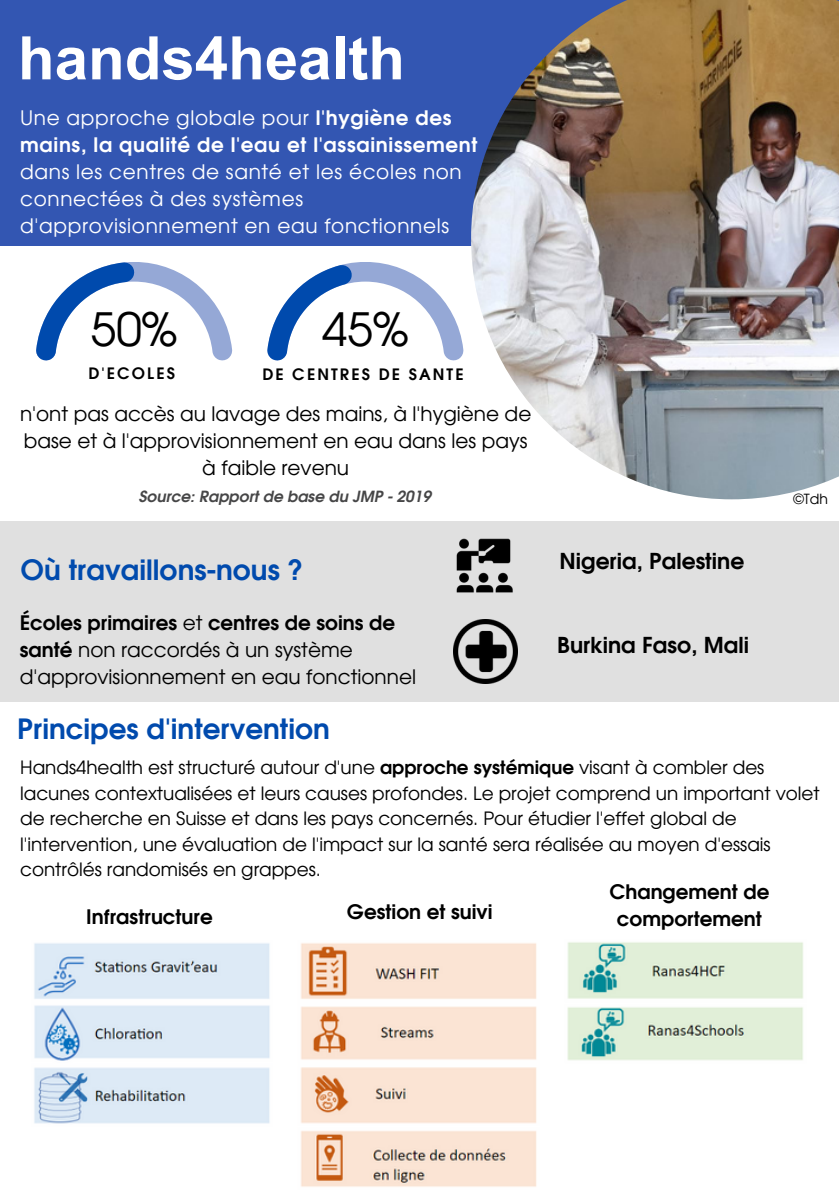
<style>
.page{position:relative;width:839px;height:1191px;background:#fff}
.page>*{position:absolute;margin:0;border:0;box-sizing:border-box;transform-origin:0 0}
.t1{font:700 60px "Arial MT Pro";color:#fff}
.t2{font:46px "Evolventa";color:#000}
.t3{font:700 28px "Evolventa";color:#004aad}
.t4{font:700 22px "Evolventa";color:#000}
.t5{font:20px/27px "Evolventa";color:#000;text-align:center}
.t6{font:20px/27px "Evolventa";letter-spacing:.035em;color:#fff}
.t7{font:700 20px/27px "Evolventa";color:#000;text-align:center}
.t8{font:18.4px/25.4px "Evolventa";color:#000}
.t9{font:700 15.8px "Evolventa";letter-spacing:.135em;color:#000}
.t10{font:italic 700 15.4px "Evolventa";color:#464647}
.t11{font:14px "Evolventa";color:#000}
.s1{font-weight:700}
</style>
<div class="page">
<div style="left:0;top:0;width:838px;height:246px;background:#3356b2"></div>
<img style="left:471px;top:0;width:367px;height:499px">
<div style="left:0;top:521px;width:838px;height:181px;background:#e0e0e0"></div>
<svg style="left:36px;top:262px;width:196px;height:98px"></svg>
<svg style="left:267px;top:262px;width:196px;height:98px"></svg>
<img style="left:453px;top:619px;width:64px;height:65px">
<img style="left:456px;top:538px;width:57px;height:55px">
<img style="left:34px;top:942px;width:769px;height:245px">
<p class="t1" style="left:18px;top:36px;width:388px">hands4health</p>
<p class="t6" style="left:20px;top:106px;width:459px">Une approche globale pour <span class="s1">l'hygiène des mains, la qualité de l'eau et l'assainissement </span>dans les centres de santé et les écoles non connectées à des systèmes d'approvisionnement en eau fonctionnels</p>
<p class="t2" style="left:91px;top:310px;width:88px">50%</p>
<p class="t2" style="left:322px;top:310px;width:88px">45%</p>
<p class="t9" style="left:88px;top:366px;width:88px">D'ECOLES</p>
<p class="t9" style="left:262px;top:367px;width:203px">DE CENTRES DE SANTE</p>
<p class="t5" style="left:20px;top:402px;width:512px">n'ont pas accès au lavage des mains, à l'hygiène de base et à l'approvisionnement en eau dans les pays à faible revenu</p>
<p class="t10" style="left:138px;top:490px;width:294px">Source: Rapport de base du JMP - 2019</p>
<p class="t3" style="left:21px;top:557px;width:283px">Où travaillons-nous ?</p>
<p class="t4" style="left:559px;top:551px;width:186px">Nigeria, Palestine</p>
<p class="t5" style="left:20px;top:610px;width:397px;text-align:left"><span class="s1">Écoles primaires</span> et <span class="s1">centres de soins de santé</span> non raccordés à un système d'approvisionnement en eau fonctionnel</p>
<p class="t3" style="left:17px;top:716px;width:314px">Principes d'intervention</p>
<p class="t4" style="left:557px;top:635px;width:193px">Burkina Faso, Mali</p>
<p class="t11" style="left:793px;top:493px;width:36px">©Tdh</p>
<p class="t8" style="left:20px;top:756px;width:801px">Hands4health est structuré autour d'une <span class="s1">approche systémique</span> visant à combler des lacunes contextualisées et leurs causes profondes. Le projet comprend un important volet de recherche en Suisse et dans les pays concernés. Pour étudier l'effet global de l'intervention, une évaluation de l'impact sur la santé sera réalisée au moyen d'essais contrôlés randomisés en grappes.</p>
<p class="t7" style="left:86px;top:904px;width:128px">Infrastructure</p>
<p class="t7" style="left:347px;top:899px;width:147px">Gestion et suivi</p>
<p class="t7" style="left:609px;top:879px;width:162px">Changement de comportement</p>
</div>
